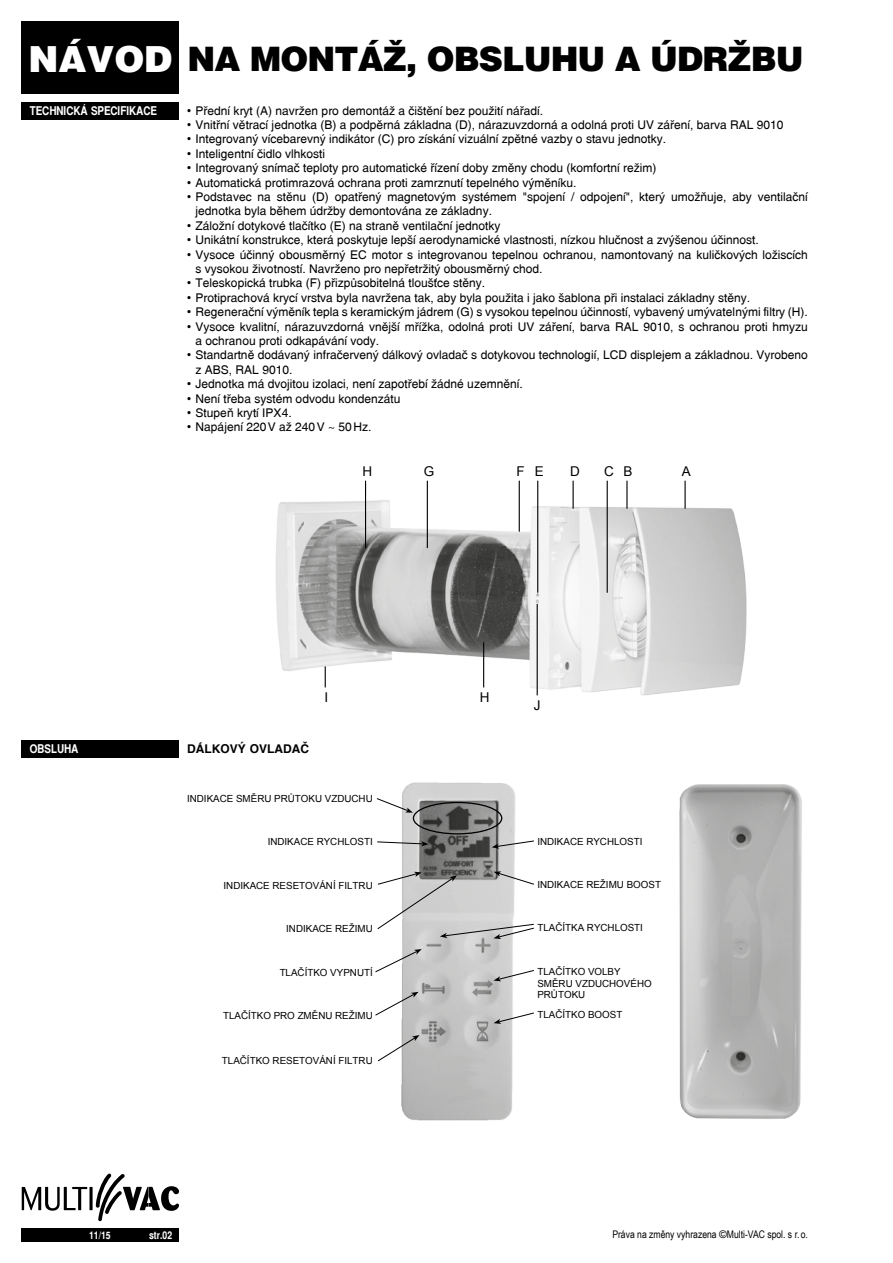
<style>
.page{position:relative;width:893px;height:1263px;background:#fff}
.page>*{position:absolute;margin:0;border:0;box-sizing:border-box;transform-origin:0 0}
.t1{font:900 33.75px "Switzerland";letter-spacing:-.025em;color:#000}
.t2{font:13.5px "Arial";color:#000}
.t3{font:12px/14.4px "Switzerland CE";color:#000}
.t4{font:12px "Switzerland Narrow CE Bold";color:#fff}
.t5{font:12px "Switzerland CE Bold";color:#000}
.t6{font:10.5px "Arial Narrow";color:#000}
.t7{font:10.5px "Switzerland Narrow CE Bold";color:#fff}
.t8{font:9.75px/11.7px "Arial";color:#000}
.s1{font-size:36px;color:#fff}
.s2{font-family:"Arial"}
</style>
<div class="page">
<div style="left:22px;top:21px;width:157px;height:73px;background:#000"></div>
<svg style="left:22px;top:1187px;width:65px;height:24px"></svg>
<svg style="left:89px;top:1187px;width:4px;height:23px"></svg>
<svg style="left:96px;top:1173px;width:83px;height:48px"></svg>
<div style="left:21px;top:1228px;width:158px;height:14px;background:#000"></div>
<div style="left:21px;top:740px;width:158px;height:17px;background:#000"></div>
<div style="left:21px;top:102px;width:158px;height:17px;background:#000"></div>
<img style="left:275px;top:489px;width:472px;height:207px">
<svg style="left:626px;top:481px;width:1px;height:28px"></svg>
<hr style="left:519px;top:481px;width:1px;height:51px;background:#000">
<hr style="left:537px;top:481px;width:1px;height:112px;background:#000">
<hr style="left:607px;top:481px;width:1px;height:112px;background:#000">
<hr style="left:684px;top:481px;width:2px;height:28px;background:#000">
<svg style="left:573px;top:481px;width:1px;height:28px"></svg>
<hr style="left:427px;top:481px;width:1px;height:67px;background:#000">
<hr style="left:365px;top:481px;width:1px;height:67px;background:#000">
<hr style="left:483px;top:642px;width:1px;height:45px;background:#000">
<svg style="left:325px;top:666px;width:1px;height:21px"></svg>
<hr style="left:537px;top:604px;width:1px;height:91px;background:#000">
<img style="left:401px;top:782px;width:115px;height:339px">
<div style="left:413px;top:802px;width:89px;height:32px;border:1px solid #000;border-radius:50%"></div>
<svg style="left:376px;top:797px;width:37px;height:16px"></svg>
<svg style="left:377px;top:841px;width:52px;height:5px"></svg>
<svg style="left:375px;top:992px;width:44px;height:24px"></svg>
<svg style="left:378px;top:1035px;width:42px;height:27px"></svg>
<svg style="left:492px;top:840px;width:42px;height:9px"></svg>
<svg style="left:377px;top:871px;width:157px;height:68px"></svg>
<svg style="left:494px;top:969px;width:40px;height:12px"></svg>
<svg style="left:494px;top:1012px;width:40px;height:12px"></svg>
<img style="left:679px;top:784px;width:123px;height:335px">
<svg style="left:375px;top:949px;width:47px;height:24px"></svg>
<h1 class="t1" style="left:28px;top:39px;width:777px"><span class="s1">NÁVOD</span> NA MONTÁŽ, OBSLUHU A ÚDRŽBU</h1>
<p class="t4" style="left:30px;top:104px;width:115px">TECHNICKÁ SPECIFIKACE</p>
<p class="t3" style="left:187px;top:103px;width:358px">• Přední kryt (A) navržen pro demontáž a čištění bez použití nářadí.</p>
<p class="t3" style="left:187px;top:117px;width:598px">• Vnitřní větrací jednotka (B) a podpěrná základna (D), nárazuvzdorná a odolná proti UV záření, barva RAL 9010</p>
<p class="t3" style="left:187px;top:132px;width:480px">• Integrovaný vícebarevný indikátor (C) pro získání vizuální zpětné vazby o stavu jednotky.</p>
<p class="t3" style="left:187px;top:146px;width:140px">• Inteligentní čidlo vlhkosti</p>
<p class="t3" style="left:187px;top:161px;width:471px">• Integrovaný snímač teploty pro automatické řízení doby změny chodu (komfortní režim)</p>
<p class="t3" style="left:187px;top:175px;width:391px">• Automatická protimrazová ochrana proti zamrznutí tepelného výměníku.</p>
<p class="t3" style="left:196px;top:189px;width:614px;text-indent:-9px">• Podstavec na stěnu (D) opatřený magnetovým systémem "spojení / odpojení", který umožňuje, aby ventilační jednotka byla během údržby demontována ze základny.</p>
<p class="t3" style="left:187px;top:218px;width:315px">• Záložní dotykové tlačítko (E) na straně ventilační jednotky</p>
<p class="t3" style="left:187px;top:233px;width:573px">• Unikátní konstrukce, která poskytuje lepší aerodynamické vlastnosti, nízkou hlučnost a zvýšenou účinnost.</p>
<p class="t3" style="left:196px;top:247px;width:614px;text-indent:-9px">• Vysoce účinný obousměrný EC motor s integrovanou tepelnou ochranou, namontovaný na kuličkových ložiscích s vysokou životností. Navrženo pro nepřetržitý obousměrný chod.</p>
<p class="t3" style="left:187px;top:276px;width:300px">• Teleskopická trubka (F) přizpůsobitelná tloušťce stěny.</p>
<p class="t3" style="left:187px;top:290px;width:565px">• Protiprachová krycí vrstva byla navržena tak, aby byla použita i jako šablona při instalaci základny stěny.</p>
<p class="t3" style="left:187px;top:305px;width:622px">• Regenerační výměník tepla s keramickým jádrem (G) s vysokou tepelnou účinností, vybavený umývatelnými filtry (H).</p>
<p class="t3" style="left:196px;top:319px;width:614px;text-indent:-9px">• Vysoce kvalitní, nárazuvzdorná vnější mřížka, odolná proti UV záření, barva RAL 9010, s ochranou proti hmyzu a ochranou proti odkapávání vody.</p>
<p class="t3" style="left:196px;top:348px;width:614px;text-indent:-9px">• Standartně dodávaný infračervený dálkový ovladač s dotykovou technologií, LCD displejem a základnou. Vyrobeno z ABS, RAL 9010.</p>
<p class="t3" style="left:187px;top:377px;width:337px">• Jednotka má dvojitou izolaci, není zapotřebí žádné uzemnění.</p>
<p class="t3" style="left:187px;top:391px;width:215px">• Není třeba systém odvodu kondenzátu</p>
<p class="t3" style="left:187px;top:405px;width:106px">• Stupeň krytí IPX4.</p>
<p class="t3" style="left:187px;top:420px;width:186px">• Napájení 220V až 240V ~ 50Hz.</p>
<p class="t2" style="left:363px;top:463px;width:11px">H</p>
<p class="t2" style="left:424px;top:463px;width:12px">G</p>
<p class="t2" style="left:516px;top:463px;width:29px">F E</p>
<p class="t2" style="left:570px;top:463px;width:11px">D</p>
<p class="t2" style="left:604px;top:463px;width:30px">C B</p>
<p class="t2" style="left:682px;top:463px;width:11px">A</p>
<p class="t4" style="left:30px;top:742px;width:50px">OBSLUHA</p>
<p class="t5" style="left:187px;top:741px;width:124px">DÁLKOVÝ OVLADAČ</p>
<p class="t2" style="left:324px;top:688px;width:5px">I</p>
<p class="t2" style="left:480px;top:688px;width:11px">H</p>
<p class="t8" style="left:187px;top:792px;width:187px">INDIKACE SMĚRU PRŮTOKU VZDUCHU</p>
<p class="t8" style="left:268px;top:835px;width:107px">INDIKACE RYCHLOSTI</p>
<p class="t8" style="left:224px;top:879px;width:151px">INDIKACE RESETOVÁNÍ FILTRU</p>
<p class="t8" style="left:286px;top:923px;width:88px">INDIKACE REŽIMU</p>
<p class="t8" style="left:280px;top:967px;width:95px">TLAČÍTKO VYPNUTÍ</p>
<p class="t8" style="left:223px;top:1010px;width:151px">TLAČÍTKO PRO ZMĚNU REŽIMU</p>
<p class="t8" style="left:222px;top:1055px;width:152px">TLAČÍTKO RESETOVÁNÍ FILTRU</p>
<p class="t2" style="left:534px;top:696px;width:8px">J</p>
<p class="t8" style="left:537px;top:836px;width:107px">INDIKACE RYCHLOSTI</p>
<p class="t8" style="left:537px;top:879px;width:125px">INDIKACE REŽIMU BOOST</p>
<p class="t8" style="left:537px;top:922px;width:107px">TLAČÍTKA RYCHLOSTI</p>
<p class="t8" style="left:537px;top:965px;width:116px">TLAČÍTKO VOLBY<br>SMĚRU VZDUCHOVÉHO<br>PRŮTOKU</p>
<p class="t8" style="left:537px;top:1008px;width:86px">TLAČÍTKO BOOST</p>
<p class="t7" style="left:89px;top:1229px;width:23px">11/15</p>
<p class="t7" style="left:149px;top:1229px;width:25px">STR.02</p>
<p class="t6" style="left:612px;top:1227px;width:197px">Práva na změny vyhrazena <span class="s2">©</span>Multi-VAC spol. s r. o.</p>
</div>
